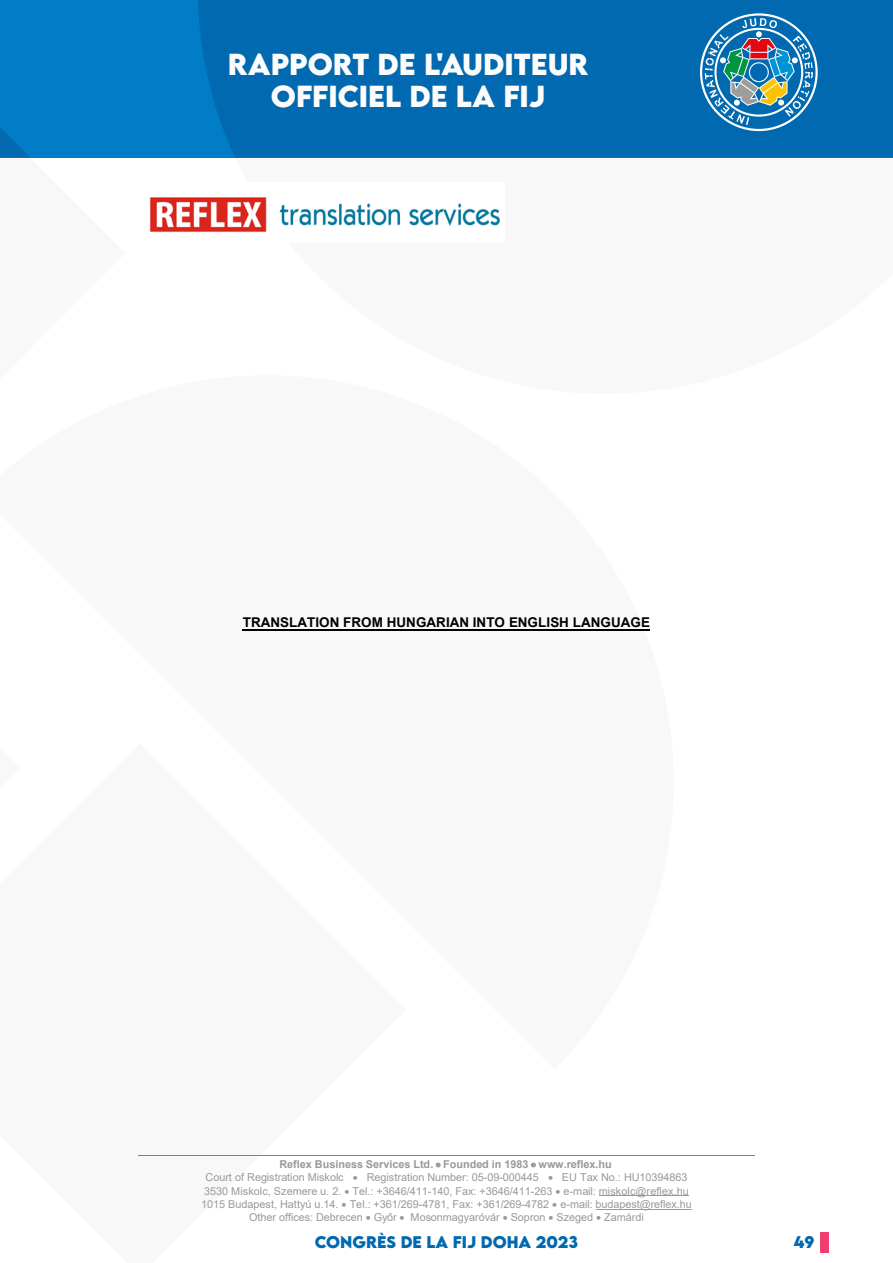
<style>
.page{position:relative;width:893px;height:1263px;background:#fff}
.page>*{position:absolute;margin:0;border:0;box-sizing:border-box;transform-origin:0 0}
.Page_headtitle{font:700 27px "LEMONMILK";color:#fcfcfc}
.t1{font:700 15px "LEMONMILK";color:#0069b0}
.t2{font:700 13.5px "Arial";color:#000}
.t3{font:10.8px/13.2px "Arial";letter-spacing:-.005em;color:#999;text-align:center}
.s1{font-weight:700}
</style>
<div class="page">
<div style="left:0;top:0;width:893px;height:157px;background:#007dc6"></div>
<svg style="left:0;top:128px;width:30px;height:30px"></svg>
<div style="left:198px;top:0;width:695px;height:157px;background:#0069b0"></div>
<svg style="left:700px;top:13px;width:118px;height:118px;background:#468bb4"></svg>
<div style="left:821px;top:1232px;width:8px;height:20px;background:#ef3f71"></div>
<img style="left:149px;top:197px;width:351px;height:35px">
<hr style="left:138px;top:1155px;width:617px;height:1px;background:#808080">
<hr style="left:596px;top:1208px;width:96px;height:1px;background:#999">
<hr style="left:599px;top:1195px;width:90px;height:1px;background:#999">
<hr style="left:243px;top:629px;width:407px;height:1px;background:#000">
<p class="Page_headtitle" style="left:228px;top:46px;width:360px">RAPPORT DE L'AUDITEUR</p>
<p class="Page_headtitle" style="left:271px;top:78px;width:276px">OFFICIEL DE LA FIJ</p>
<p class="t2" style="left:243px;top:613px;width:409px">TRANSLATION FROM HUNGARIAN INTO ENGLISH LANGUAGE</p>
<p class="t3" style="left:201px;top:1157px;width:492px"><span class="s1">Reflex Business Services Ltd.</span> • <span class="s1">Founded in 1983</span> • <span class="s1">www.reflex.hu<br></span>Court of Registration Miskolc • Registration Number: 05-09-000445 • EU Tax No.: HU10394863<br>3530 Miskolc, Szemere u. 2. • Tel.: +3646/411-140, Fax: +3646/411-263 • e-mail: miskolc@reflex.hu 1015 Budapest, Hattyú u.14. • Tel.: +361/269-4781, Fax: +361/269-4782 • e-mail: budapest@reflex.hu Other offices: Debrecen • Győr • Mosonmagyaróvár • Sopron • Szeged • Zamárdi</p>
<h2 class="t1" style="left:315px;top:1232px;width:265px">CONGRÈS DE LA FIJ DOHA 2023</h2>
<h2 class="t1" style="left:794px;top:1232px;width:22px">49</h2>
</div>
